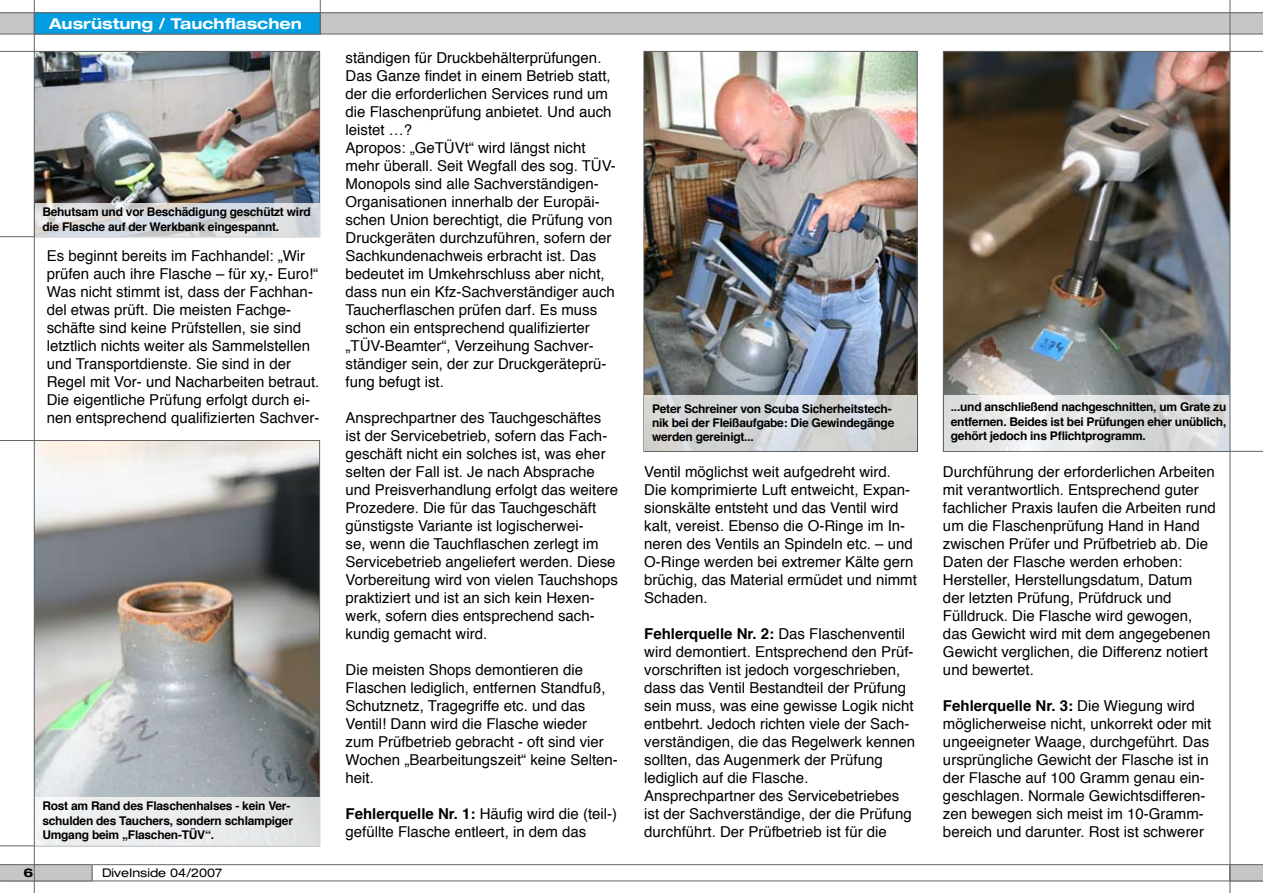
<style>
.page{position:relative;width:1263px;height:893px;background:#fff}
.page>*{position:absolute;margin:0;border:0;box-sizing:border-box;transform-origin:0 0}
.t1{font:15px/18px "Helvetica";color:#000}
.t2{font:700 expanded 15px "Helvetica Neue";color:#fff}
.t3{font:700 12px/14.4px "Helvetica";letter-spacing:-.02em;color:#000}
.t4{font:expanded 12px "Helvetica Neue";color:#000}
.t5{font:700 expanded 12px "Helvetica Neue";color:#000}
.s1{font-weight:700}
</style>
<div class="page">
<svg style="left:0;top:12px;width:1263px;height:22px"></svg>
<div style="left:34px;top:12px;width:287px;height:22px;background:#009ee0;border:1px solid #646567"></div>
<hr style="left:320px;top:0;width:1px;height:34px;background:#646567">
<svg style="left:0;top:864px;width:1263px;height:17px"></svg>
<img style="left:0;top:51px;width:320px;height:186px">
<svg style="left:0;top:440px;width:320px;height:406px"></svg>
<img style="left:645px;top:53px;width:270px;height:343px">
<div style="left:643px;top:51px;width:274px;height:401px;border:1px solid #646567"></div>
<img style="left:943px;top:51px;width:320px;height:401px">
<svg style="left:35px;top:203px;width:285px;height:33px"></svg>
<div style="left:35px;top:797px;width:285px;height:48px;background:linear-gradient(to right,#f3f5f6,#dfe1e3)"></div>
<svg style="left:644px;top:396px;width:273px;height:55px;fill:#d3d5d4"></svg>
<svg style="left:944px;top:396px;width:285px;height:55px;fill:#e1e2e3"></svg>
<hr style="left:1229px;top:0;width:1px;height:893px;background:#646567">
<hr style="left:34px;top:0;width:1px;height:893px;background:#646567">
<p class="t2" style="left:49px;top:14px;width:254px">Ausrüstung / Tauchflaschen</p>
<p class="t3" style="left:42px;top:204px;width:270px">Behutsam und vor Beschädigung geschützt wird die Flasche auf der Werkbank eingespannt.</p>
<p class="t1" style="left:47px;top:246px;width:274px">Es beginnt bereits im Fachhandel: „Wir prüfen auch ihre Flasche – für xy,- Euro!“ Was nicht stimmt ist, dass der Fachhan&shy;del etwas prüft. Die meisten Fachge&shy;schäfte sind keine Prüfstellen, sie sind letztlich nichts weiter als Sammelstellen und Transportdienste. Sie sind in der Regel mit Vor- und Nacharbeiten betraut.<br>Die eigentliche Prüfung erfolgt durch ei&shy;nen entsprechend qualifizierten Sachver-</p>
<p class="t3" style="left:42px;top:798px;width:252px">Rost am Rand des Flaschenhalses - kein Ver&shy;schulden des Tauchers, sondern schlampiger<br>Umgang beim „Flaschen-TÜV“.</p>
<p class="t5" style="left:24px;top:865px;width:11px">6</p>
<p class="t4" style="left:102px;top:865px;width:122px">DiveInside 04/2007</p>
<p class="t1" style="left:345px;top:48px;width:272px">ständigen für Druckbehälterprüfungen.<br>Das Ganze findet in einem Betrieb statt, der die erforderlichen Services rund um die Flaschenprüfung anbietet. Und auch leistet …?<br>Apropos: „GeTÜVt“ wird längst nicht mehr überall. Seit Wegfall des sog. TÜV-Monopols sind alle Sachverständigen-Organisationen innerhalb der Europäi&shy;schen Union berechtigt, die Prüfung von Druckgeräten durchzuführen, sofern der Sachkundenachweis erbracht ist. Das bedeutet im Umkehrschluss aber nicht, dass nun ein Kfz-Sachverständiger auch Taucherflaschen prüfen darf. Es muss schon ein entsprechend qualifizierter „TÜV-Beamter“, Verzeihung Sachver&shy;ständiger sein, der zur Druckgeräteprü&shy;fung befugt ist.</p>
<p class="t1" style="left:345px;top:408px;width:274px">Ansprechpartner des Tauchgeschäftes ist der Servicebetrieb, sofern das Fach&shy;geschäft nicht ein solches ist, was eher selten der Fall ist. Je nach Absprache und Preisverhandlung erfolgt das weitere Prozedere. Die für das Tauchgeschäft günstigste Variante ist logischerwei-<br>se, wenn die Tauchflaschen zerlegt im Servicebetrieb angeliefert werden. Diese Vorbereitung wird von vielen Tauchshops praktiziert und ist an sich kein Hexen&shy;werk, sofern dies entsprechend sach&shy;kundig gemacht wird.</p>
<p class="t1" style="left:345px;top:660px;width:274px">Die meisten Shops demontieren die Flaschen lediglich, entfernen Standfuß, Schutznetz, Tragegriffe etc. und das Ventil! Dann wird die Flasche wieder zum Prüfbetrieb gebracht - oft sind vier Wochen „Bearbeitungszeit“ keine Selten&shy;heit.</p>
<p class="t1" style="left:345px;top:804px;width:273px"><span class="s1">Fehlerquelle Nr. 1:</span> Häufig wird die (teil-) gefüllte Flasche entleert, in dem das</p>
<p class="t3" style="left:652px;top:400px;width:244px">Peter Schreiner von Scuba Sicherheitstech&shy;nik bei der Fleißaufgabe: Die Gewindegänge werden gereinigt...</p>
<p class="t3" style="left:951px;top:399px;width:277px;text-align:justify">...und anschließend nachgeschnitten, um Grate zu entfernen. Beides ist bei Prüfungen eher unüblich, gehört jedoch ins Pflichtprogramm.</p>
<p class="t1" style="left:644px;top:462px;width:274px">Ventil möglichst weit aufgedreht wird.<br>Die komprimierte Luft entweicht, Expan&shy;sionskälte entsteht und das Ventil wird kalt, vereist. Ebenso die O-Ringe im In&shy;neren des Ventils an Spindeln etc. – und O-Ringe werden bei extremer Kälte gern brüchig, das Material ermüdet und nimmt Schaden.</p>
<p class="t1" style="left:644px;top:624px;width:272px"><span class="s1">Fehlerquelle Nr. 2:</span> Das Flaschenventil wird demontiert. Entsprechend den Prüf&shy;vorschriften ist jedoch vorgeschrieben, dass das Ventil Bestandteil der Prüfung sein muss, was eine gewisse Logik nicht entbehrt. Jedoch richten viele der Sach&shy;verständigen, die das Regelwerk kennen sollten, das Augenmerk der Prüfung lediglich auf die Flasche.<br>Ansprechpartner des Servicebetriebes ist der Sachverständige, der die Prüfung durchführt. Der Prüfbetrieb ist für die</p>
<p class="t1" style="left:943px;top:462px;width:274px">Durchführung der erforderlichen Arbeiten mit verantwortlich. Entsprechend guter fachlicher Praxis laufen die Arbeiten rund um die Flaschenprüfung Hand in Hand zwischen Prüfer und Prüfbetrieb ab. Die Daten der Flasche werden erhoben:<br>Hersteller, Herstellungsdatum, Datum der letzten Prüfung, Prüfdruck und Fülldruck. Die Flasche wird gewogen, das Gewicht wird mit dem angegebenen Gewicht verglichen, die Differenz notiert und bewertet.</p>
<p class="t1" style="left:943px;top:696px;width:270px"><span class="s1">Fehlerquelle Nr. 3:</span> Die Wiegung wird möglicherweise nicht, unkorrekt oder mit ungeeigneter Waage, durchgeführt. Das ursprüngliche Gewicht der Flasche ist in der Flasche auf 100 Gramm genau ein&shy;geschlagen. Normale Gewichtsdifferen&shy;zen bewegen sich meist im 10-Gramm&shy;bereich und darunter. Rost ist schwerer</p>
</div>
